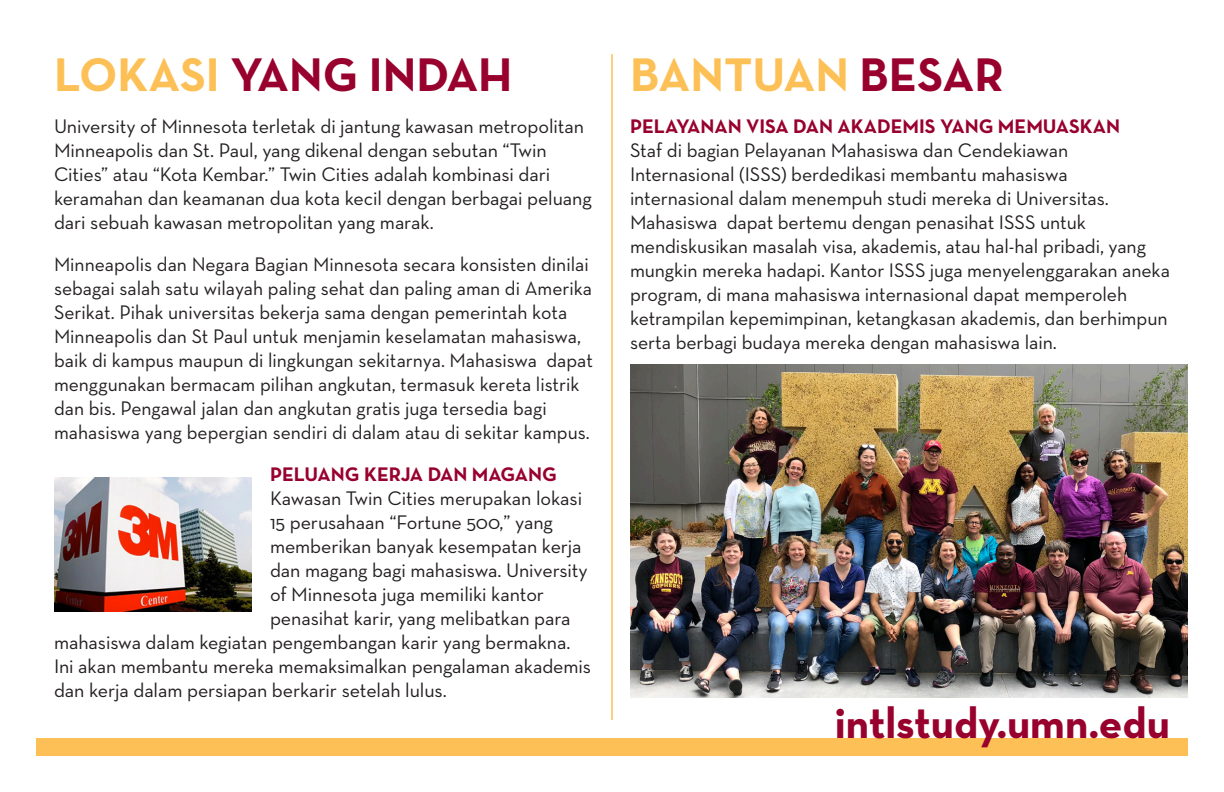
<style>
.page{position:relative;width:1224px;height:792px;background:#fff}
.page>*{position:absolute;margin:0;border:0;box-sizing:border-box;transform-origin:0 0}
.t1{font:700 48px "Neutraface Text";color:#98012d}
.t2{font:700 48px "Neutraface Text";color:#fdc056}
.t3{font:700 44px "Neutraface Text";color:#98012d}
.t4{font:20px/24px "Neutraface Text";letter-spacing:-.005em;color:#231f20}
.t5{font:700 20px "Neutraface Text";color:#98012d}
.s1{color:#fdc056}
.s2{color:#98012d}
</style>
<div class="page">
<hr style="left:611px;top:54px;width:2px;height:666px;background:#fdc056">
<div style="left:36px;top:738px;width:1152px;height:18px;background:#fdc056"></div>
<img style="left:54px;top:477px;width:198px;height:135px">
<img style="left:631px;top:365px;width:557px;height:333px">
<p class="t1" style="left:54px;top:44px;width:460px"><span class="s1">LOKASI</span> YANG INDAH</p>
<p class="t4" style="left:54px;top:114px;width:539px">University of Minnesota terletak di jantung kawasan metropolitan Minneapolis dan St. Paul, yang dikenal dengan sebutan “Twin Cities” atau “Kota Kembar.” Twin Cities adalah kombinasi dari keramahan dan keamanan dua kota kecil dengan berbagai peluang dari sebuah kawasan metropolitan yang marak.</p>
<p class="t4" style="left:54px;top:252px;width:540px">Minneapolis dan Negara Bagian Minnesota secara konsisten dinilai sebagai salah satu wilayah paling sehat dan paling aman di Amerika Serikat. Pihak universitas bekerja sama dengan pemerintah kota Minneapolis dan St Paul untuk menjamin keselamatan mahasiswa, baik di kampus maupun di lingkungan sekitarnya. Mahasiswa dapat menggunakan bermacam pilihan angkutan, termasuk kereta listrik dan bis. Pengawal jalan dan angkutan gratis juga tersedia bagi mahasiswa yang bepergian sendiri di dalam atau di sekitar kampus.</p>
<p class="t5" style="left:270px;top:462px;width:289px">PELUANG KERJA DAN MAGANG</p>
<p class="t4" style="left:270px;top:486px;width:314px">Kawasan Twin Cities merupakan lokasi</p>
<p class="t4" style="left:270px;top:510px;width:285px">15 perusahaan “Fortune 500,” yang</p>
<p class="t4" style="left:270px;top:534px;width:313px">memberikan banyak kesempatan kerja</p>
<p class="t4" style="left:270px;top:558px;width:319px">dan magang bagi mahasiswa. University</p>
<p class="t4" style="left:270px;top:582px;width:276px">of Minnesota juga memiliki kantor</p>
<p class="t4" style="left:270px;top:606px;width:302px">penasihat karir, yang melibatkan para</p>
<p class="t4" style="left:54px;top:630px;width:518px">mahasiswa dalam kegiatan pengembangan karir yang bermakna.</p>
<p class="t4" style="left:54px;top:654px;width:539px">Ini akan membantu mereka memaksimalkan pengalaman akademis</p>
<p class="t4" style="left:54px;top:678px;width:394px">dan kerja dalam persiapan berkarir setelah lulus.</p>
<p class="t2" style="left:630px;top:44px;width:375px">BANTUAN <span class="s2">BESAR</span></p>
<p class="t5" style="left:630px;top:114px;width:492px">PELAYANAN VISA DAN AKADEMIS YANG MEMUASKAN</p>
<p class="t4" style="left:630px;top:138px;width:542px">Staf di bagian Pelayanan Mahasiswa dan Cendekiawan Internasional (ISSS) berdedikasi membantu mahasiswa internasional dalam menempuh studi mereka di Universitas.<br>Mahasiswa dapat bertemu dengan penasihat ISSS untuk mendiskusikan masalah visa, akademis, atau hal-hal pribadi, yang mungkin mereka hadapi. Kantor ISSS juga menyelenggarakan aneka program, di mana mahasiswa internasional dapat memperoleh ketrampilan kepemimpinan, ketangkasan akademis, dan berhimpun serta berbagi budaya mereka dengan mahasiswa lain.</p>
<p class="t3" style="left:835px;top:695px;width:337px">intlstudy.umn.edu</p>
</div>
